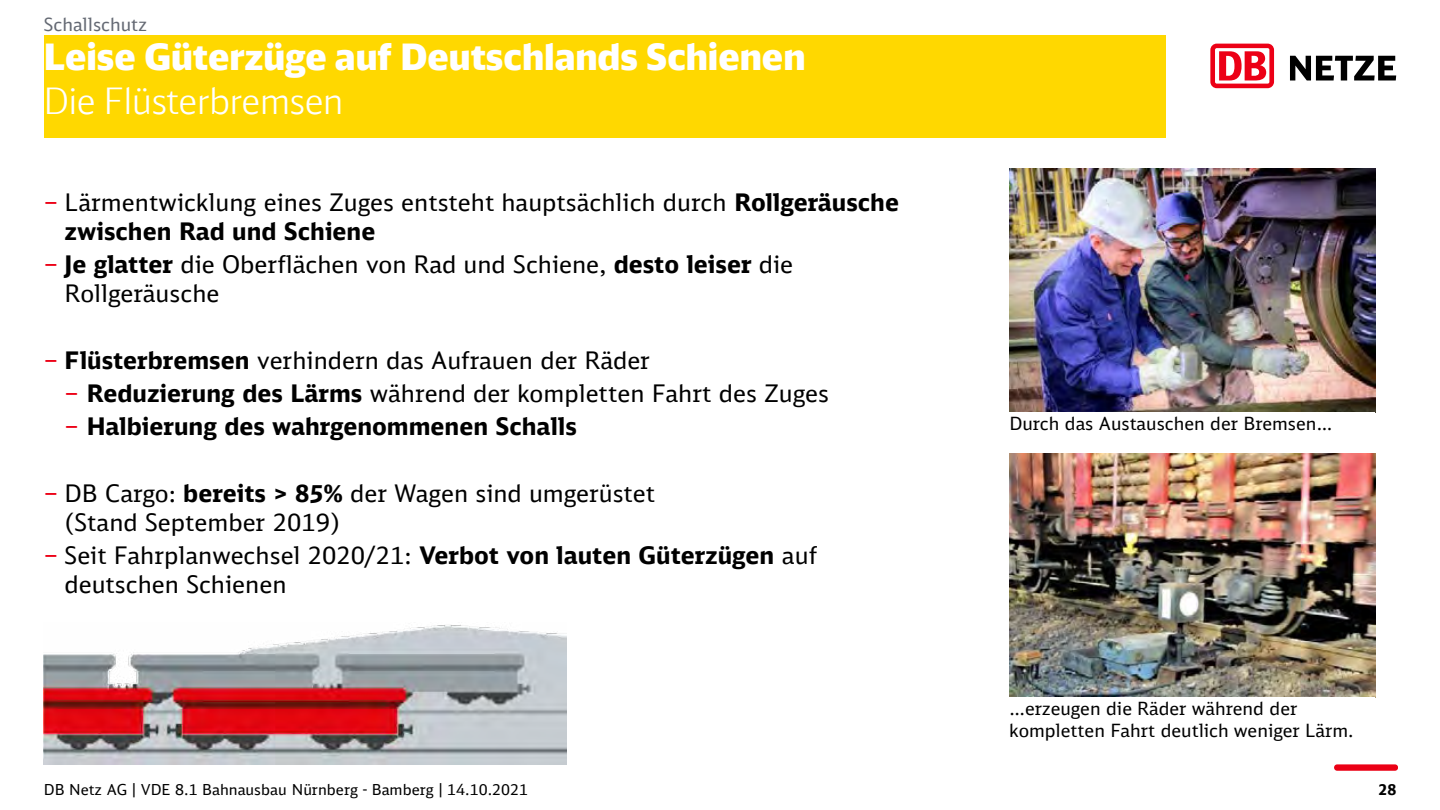
<style>
.page{position:relative;width:1440px;height:810px;background:#fff}
.page>*{position:absolute;margin:0;border:0;box-sizing:border-box;transform-origin:0 0}
.t1{font:900 36px "DB Head";color:#fff}
.t2{font:300 36px "DB Head";color:#fff}
.t3{font:24px/28.8px "DB Sans";color:#000}
.t4{font:700 24px/33.3px "DB Sans";color:#000}
.t5{font:18px/21.6px "DB Sans";color:#000}
.t6{font:18px "DB Sans";color:#646973}
.t7{font:15px "DB Sans";color:#000}
.t8{font:700 15px "DB Sans";color:#000}
.s1{color:#ec0016}
.s2{font-weight:700}
.s3{font-weight:400;color:#ec0016}
.s4{font-weight:400}
</style>
<div class="page">
<div style="left:1334px;top:764px;width:64px;height:7px;background:#eb0015;border-radius:3px"></div>
<svg style="left:1290px;top:56px;width:106px;height:25px"></svg>
<svg style="left:1210px;top:44px;width:64px;height:44px"></svg>
<div style="left:44px;top:35px;width:1122px;height:102px;background:#ffd800"></div>
<img style="left:44px;top:625px;width:522px;height:140px">
<img style="left:1009px;top:454px;width:366px;height:243px">
<img style="left:1009px;top:168px;width:366px;height:244px">
<p class="t6" style="left:44px;top:13px;width:105px">Schallschutz</p>
<h1 class="t1" style="left:44px;top:34px;width:763px">Leise Güterzüge auf Deutschlands Schienen</h1>
<h1 class="t2" style="left:44px;top:79px;width:301px">Die Flüsterbremsen</h1>
<p class="t3" style="left:65px;top:188px;width:836px;text-indent:-21px"><span class="s1">‒</span> Lärmentwicklung eines Zuges entsteht hauptsächlich durch <span class="s2">Rollgeräusche zwischen Rad und Schiene</span></p>
<p class="t3" style="left:65px;top:250px;width:730px;text-indent:-21px"><span class="s1">‒</span> <span class="s2">Je glatter</span> die Oberflächen von Rad und Schiene, <span class="s2">desto leiser</span> die<br>Rollgeräusche</p>
<p class="t4" style="left:65px;top:343px;width:766px;text-indent:-21px"><span class="s3">‒</span> Flüsterbremsen <span class="s4">verhindern das Aufrauen der Räder<br></span><span class="s3">‒</span> Reduzierung des Lärms <span class="s4">während der kompletten Fahrt des Zuges </span><span class="s3">‒</span> Halbierung des wahrgenommenen Schalls</p>
<p class="t3" style="left:65px;top:478px;width:592px;text-indent:-21px"><span class="s1">‒</span> DB Cargo: <span class="s2">bereits &gt; 85%</span> der Wagen sind umgerüstet (Stand September 2019)</p>
<p class="t3" style="left:65px;top:540px;width:754px;text-indent:-21px"><span class="s1">‒</span> Seit Fahrplanwechsel 2020/21: <span class="s2">Verbot von lauten Güterzügen</span> auf deutschen Schienen</p>
<p class="t5" style="left:1009px;top:412px;width:325px">Durch das Austauschen der Bremsen…</p>
<p class="t5" style="left:1009px;top:698px;width:346px">…erzeugen die Räder während der kompletten Fahrt deutlich weniger Lärm.</p>
<p class="t7" style="left:44px;top:780px;width:486px">DB Netz AG | VDE 8.1 Bahnausbau Nürnberg - Bamberg | 14.10.2021</p>
<p class="t8" style="left:1378px;top:780px;width:19px">28</p>
</div>
